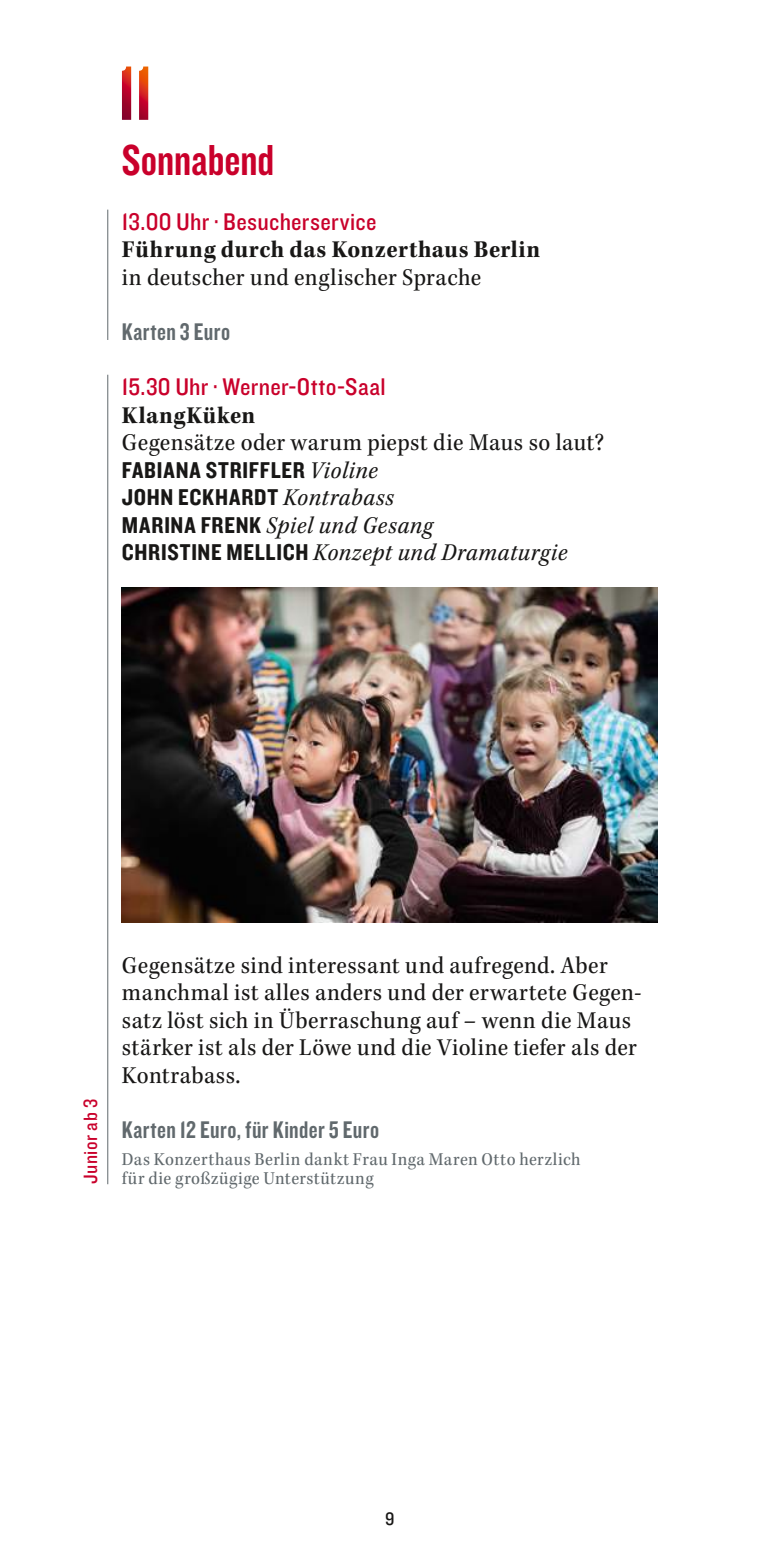
<style>
.page{position:relative;width:780px;height:1560px;background:#fff}
.page>*{position:absolute;margin:0;border:0;box-sizing:border-box;transform-origin:0 0}
.t1{font:45px "Knockout 49 Liteweight";color:#c9002b}
.t2{font:25px/27.5px "Kepler Std Scn";letter-spacing:.015em;color:#181716}
.t3{font:25px/27.5px "Kepler Std Scn It";letter-spacing:.025em;color:#181716}
.t4{font:25px "Knockout 30 Junior Welterwt";letter-spacing:.01em;color:#c9002b}
.t5{font:25px "Kepler Std Bold Scn";letter-spacing:.025em;color:#181716}
.t6{font:25px "Knockout 49 Liteweight";letter-spacing:.015em;color:#61696d}
.t7{font:23.75px/27.5px "Knockout 50 Welterweight";letter-spacing:.035em;color:#181716}
.t8{font:20px "Knockout 30 Junior Welterwt";letter-spacing:.025em;color:#c9002b}
.t9{font:18.75px/18.8px "Kepler Std Scn";letter-spacing:.025em;color:#61696d}
.t10{font:18.75px "Knockout 30 Junior Welterwt";color:#181716}
.s1{font-family:"Kepler Std Scn It";font-size:25px}
.s2{font-family:"Knockout 50 Welterweight";font-size:23.75px}
</style>
<div class="page">
<hr style="left:107px;top:209px;width:1px;height:131px;background:#61696d">
<hr style="left:107px;top:374px;width:1px;height:810px;background:#61696d">
<svg style="left:122px;top:66px;width:26px;height:54px"></svg>
<img style="left:122px;top:587px;width:535px;height:335px">
<h1 class="t1" style="left:122px;top:131px;width:154px">Sonnabend</h1>
<p class="t4" style="left:122px;top:205px;width:256px">13.00 Uhr · Besucherservice</p>
<p class="t5" style="left:122px;top:235px;width:419px">Führung durch das Konzerthaus Berlin</p>
<p class="t2" style="left:122px;top:264px;width:361px">in deutscher und englischer Sprache</p>
<p class="t6" style="left:122px;top:316px;width:110px">Karten 3 Euro</p>
<p class="t4" style="left:122px;top:370px;width:265px">15.30 Uhr · Werner-Otto-Saal</p>
<p class="t5" style="left:122px;top:400px;width:135px">KlangKüken</p>
<p class="t2" style="left:122px;top:429px;width:483px">Gegensätze oder warum piepst die Maus so laut?</p>
<p class="t7" style="left:122px;top:455px;width:273px">FABIANA STRIFFLER <span class="s1">Violine<br></span>JOHN ECKHARDT <span class="s1">Kontrabass</span></p>
<p class="t3" style="left:122px;top:511px;width:447px"><span class="s2">MARINA FRENK</span> Spiel und Gesang<br><span class="s2">CHRISTINE MELLICH</span> Konzept und Dramaturgie</p>
<p class="t8" style="left:77px;top:1184px;width:87px;rotate:-90deg">Junior ab 3</p>
<p class="t2" style="left:122px;top:952px;width:521px">Gegensätze sind interessant und aufregend. Aber manchmal ist alles anders und der erwartete Gegen&shy;satz löst sich in Überraschung auf – wenn die Maus stärker ist als der Löwe und die Violine tiefer als der Kontrabass.</p>
<p class="t6" style="left:122px;top:1113px;width:259px">Karten 12 Euro, für Kinder 5 Euro</p>
<p class="t9" style="left:122px;top:1150px;width:460px">Das Konzerthaus Berlin dankt Frau Inga Maren Otto herzlich für die großzügige Unterstützung</p>
<p class="t10" style="left:385px;top:1506px;width:11px">9</p>
</div>
